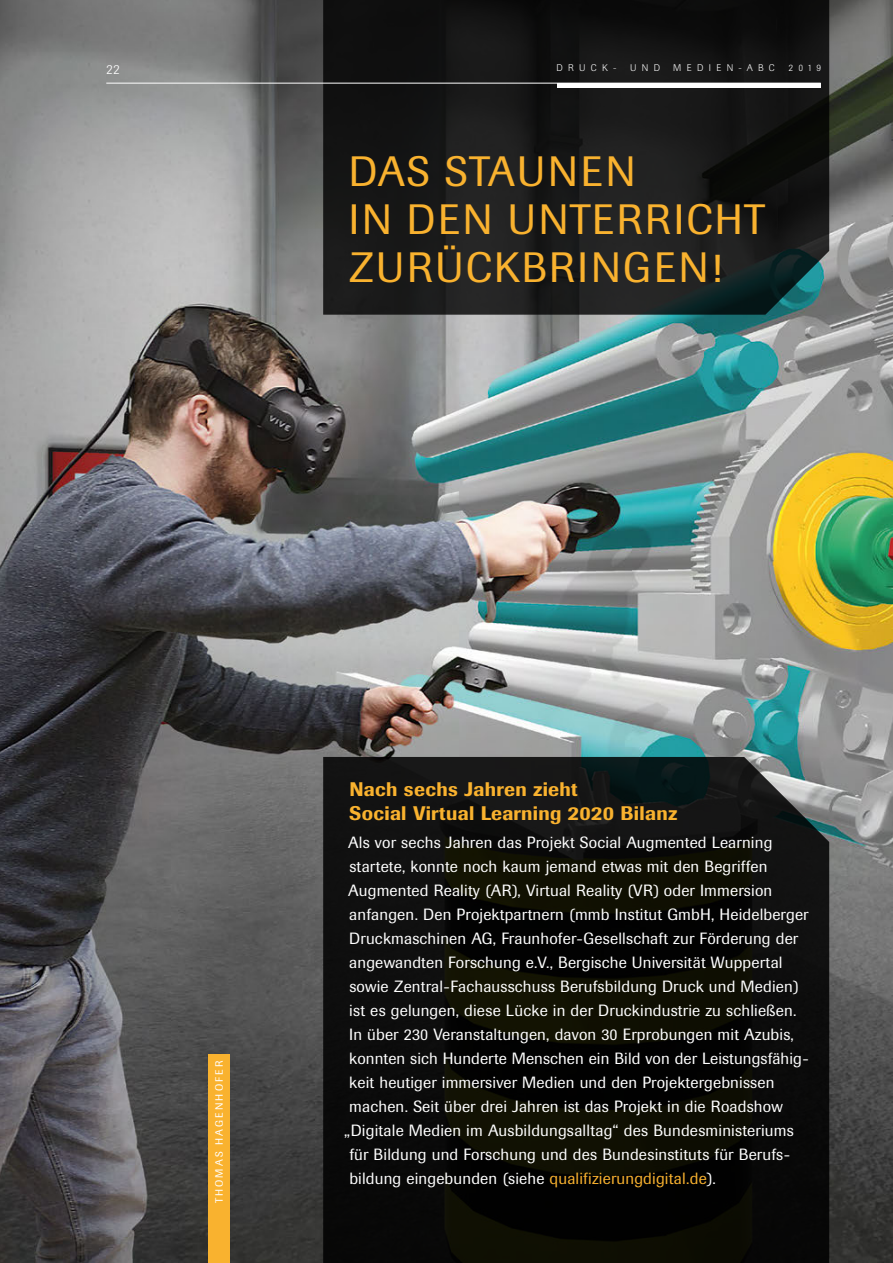
<style>
.page{position:relative;width:893px;height:1263px;background:#fff}
.page>*{position:absolute;margin:0;border:0;box-sizing:border-box;transform-origin:0 0}
.t1{font:42px/48px "Berthold Imago BQ";letter-spacing:.05em;color:#f9b22f}
.t2{font:500 19.5px/24px "Berthold Imago BQ";letter-spacing:.015em;color:#f9b22f}
.t3{font:16.2px "Berthold Imago BQ";letter-spacing:.01em;color:#fff}
.t4{font:300 13.5px "Berthold Imago BQ";color:#fff}
.t5{font:10.5px "Berthold Imago BQ";letter-spacing:.195em;color:#fff}
.t6{font:300 9.6px "Berthold Imago BQ";letter-spacing:.56em;color:#fff}
.s1{color:#f9b22f}
</style>
<div class="page">
<img style="left:0;top:0;width:893px;height:1263px">
<div style="left:208px;top:1054px;width:22px;height:209px;background:#f9b22f"></div>
<svg style="left:323px;top:757px;width:506px;height:506px;background:#0d0d0a"></svg>
<svg style="left:323px;top:0;width:506px;height:315px;background:#181a1a"></svg>
<hr style="left:557px;top:83px;width:264px;height:4px;background:#fff">
<hr style="left:106px;top:83px;width:715px;height:1px;background:#fff">
<p class="t4" style="left:106px;top:62px;width:15px">22</p>
<p class="t6" style="left:556px;top:62px;width:62px">DRUCK-</p>
<p class="t6" style="left:630px;top:62px;width:32px">UND</p>
<p class="t6" style="left:673px;top:62px;width:103px">MEDIEN-ABC</p>
<p class="t6" style="left:788px;top:62px;width:34px">2019</p>
<h1 class="t1" style="left:349px;top:148px;width:418px">DAS STAUNEN<br>IN DEN UNTERRICHT<br>ZURÜCKBRINGEN!</h1>
<p class="t5" style="left:213px;top:1203px;width:143px;rotate:-90deg">THOMAS HAGENHOFER</p>
<p class="t2" style="left:349px;top:777px;width:330px">Nach sechs Jahren zieht<br>Social Virtual Learning 2020 Bilanz</p>
<p class="t3" style="left:348px;top:833px;width:426px">Als vor sechs Jahren das Projekt Social Augmented Learning</p>
<p class="t3" style="left:349px;top:857px;width:420px">startete, konnte noch kaum jemand etwas mit den Begriffen</p>
<p class="t3" style="left:348px;top:881px;width:425px">Augmented Reality (AR), Virtual Reality (VR) oder Immersion</p>
<p class="t3" style="left:349px;top:905px;width:461px">anfangen. Den Projektpartnern (mmb Institut GmbH, Heidelberger</p>
<p class="t3" style="left:349px;top:929px;width:451px">Druckmaschinen AG, Fraunhofer-Gesellschaft zur Förderung der</p>
<p class="t3" style="left:349px;top:953px;width:435px">angewandten Forschung e.V., Bergische Universität Wuppertal</p>
<p class="t3" style="left:349px;top:977px;width:451px">sowie Zentral-Fachausschuss Berufsbildung Druck und Medien)</p>
<p class="t3" style="left:349px;top:1001px;width:449px">ist es gelungen, diese Lücke in der Druckindustrie zu schließen.</p>
<p class="t3" style="left:349px;top:1025px;width:446px">In über 230 Veranstaltungen, davon 30 Erprobungen mit Azubis,</p>
<p class="t3" style="left:349px;top:1049px;width:461px">konnten sich Hunderte Menschen ein Bild von der Leistungsfähig-</p>
<p class="t3" style="left:349px;top:1073px;width:427px">keit heutiger immersiver Medien und den Projektergebnissen</p>
<p class="t3" style="left:349px;top:1097px;width:435px">machen. Seit über drei Jahren ist das Projekt in die Roadshow</p>
<p class="t3" style="left:344px;top:1121px;width:451px">„Digitale Medien im Ausbildungsalltag“ des Bundesministeriums</p>
<p class="t3" style="left:349px;top:1145px;width:441px">für Bildung und Forschung und des Bundesinstituts für Berufs-</p>
<p class="t3" style="left:349px;top:1169px;width:368px">bildung eingebunden (siehe <span class="s1">qualifizierungdigital.de</span>).</p>
</div>
